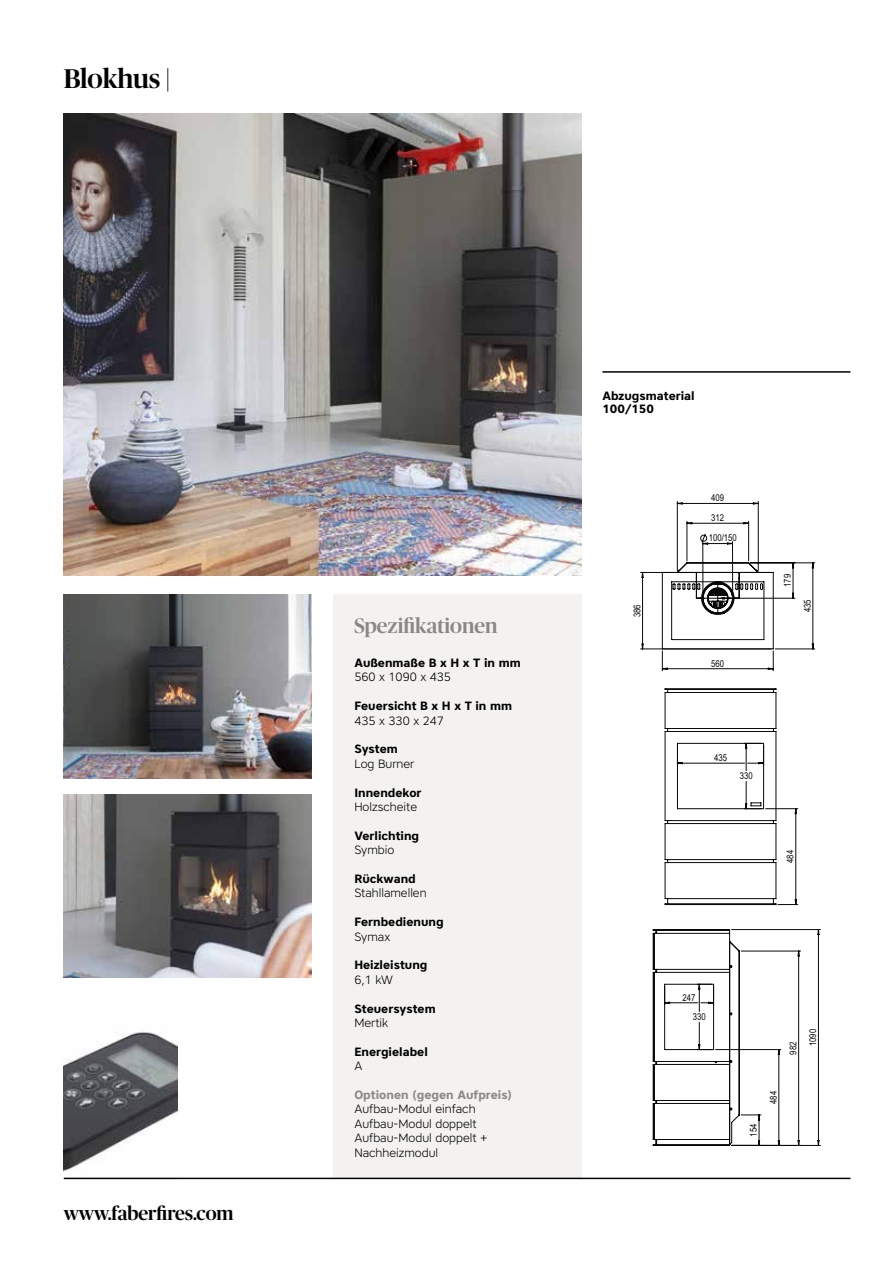
<style>
.page{position:relative;width:893px;height:1263px;background:#fff}
.page>*{position:absolute;margin:0;border:0;box-sizing:border-box;transform-origin:0 0}
.t1{font:500 27px "Publico Banner";letter-spacing:-.005em;color:#000}
.t2{font:500 21px "Publico Banner";color:#8b8883}
.t3{font:500 19.35px "Publico Banner";color:#000}
.t4{font:300 12px/14.4px "Core Sans A35";color:#000}
.t5{font:700 12px/13.5px "Core Sans A65";color:#000}
.t6{font:700 12px "Core Sans A65";color:#8b8883}
.t7{font:9.45px/19.5px "Arial Narrow";color:#090909}
</style>
<div class="page">
<img style="left:64px;top:1032px;width:113px;height:146px">
<hr style="left:602px;top:371px;width:248px;height:2px;background:#000">
<div style="left:333px;top:594px;width:248px;height:585px;background:#f3f2f1"></div>
<img style="left:64px;top:114px;width:517px;height:461px">
<img style="left:64px;top:794px;width:248px;height:184px">
<img style="left:64px;top:594px;width:248px;height:184px">
<svg style="left:640px;top:501px;width:175px;height:170px"></svg>
<hr style="left:665px;top:688px;width:111px;height:1px;background:#090909">
<hr style="left:665px;top:689px;width:111px;height:1px;background:#090909">
<hr style="left:665px;top:820px;width:111px;height:1px;background:#090909">
<hr style="left:665px;top:731px;width:1px;height:89px;background:#090909">
<hr style="left:776px;top:731px;width:1px;height:89px;background:#090909">
<hr style="left:665px;top:731px;width:111px;height:1px;background:#090909">
<hr style="left:665px;top:898px;width:111px;height:1px;background:#090909">
<hr style="left:665px;top:862px;width:1px;height:36px;background:#090909">
<hr style="left:665px;top:862px;width:111px;height:1px;background:#090909">
<hr style="left:665px;top:823px;width:1px;height:36px;background:#090909">
<hr style="left:665px;top:823px;width:111px;height:1px;background:#090909">
<hr style="left:665px;top:859px;width:111px;height:1px;background:#090909">
<hr style="left:665px;top:692px;width:111px;height:1px;background:#090909">
<hr style="left:776px;top:692px;width:1px;height:36px;background:#090909">
<hr style="left:665px;top:728px;width:111px;height:1px;background:#090909">
<hr style="left:665px;top:692px;width:1px;height:36px;background:#090909">
<hr style="left:665px;top:903px;width:111px;height:1px;background:#090909">
<hr style="left:665px;top:904px;width:111px;height:1px;background:#090909">
<svg style="left:677px;top:743px;width:121px;height:162px"></svg>
<svg style="left:653px;top:929px;width:168px;height:217px"></svg>
<hr style="left:64px;top:1178px;width:786px;height:1px;background:#000">
<h1 class="t1" style="left:64px;top:60px;width:108px">Blokhus |</h1>
<h3 class="t3" style="left:64px;top:1200px;width:171px">www.faberfires.com</h3>
<h2 class="t2" style="left:354px;top:611px;width:145px">Spezifikationen</h2>
<p class="t5" style="left:354px;top:656px;width:168px">Außenmaße B x H x T in mm</p>
<p class="t4" style="left:354px;top:670px;width:98px">560 x 1090 x 435</p>
<p class="t5" style="left:354px;top:699px;width:159px">Feuersicht B x H x T in mm</p>
<p class="t4" style="left:354px;top:713px;width:91px">435 x 330 x 247</p>
<p class="t5" style="left:354px;top:742px;width:45px">System</p>
<p class="t4" style="left:354px;top:756px;width:62px">Log Burner</p>
<p class="t5" style="left:354px;top:785px;width:69px">Innendekor</p>
<p class="t4" style="left:354px;top:799px;width:64px">Holzscheite</p>
<p class="t5" style="left:354px;top:829px;width:66px">Verlichting</p>
<p class="t4" style="left:354px;top:842px;width:41px">Symbio</p>
<p class="t5" style="left:354px;top:872px;width:63px">Rückwand</p>
<p class="t4" style="left:354px;top:886px;width:74px">Stahllamellen</p>
<p class="t5" style="left:354px;top:915px;width:91px">Fernbedienung</p>
<p class="t4" style="left:354px;top:929px;width:37px">Symax</p>
<p class="t5" style="left:354px;top:958px;width:75px">Heizleistung</p>
<p class="t4" style="left:354px;top:972px;width:40px">6,1 kW</p>
<p class="t5" style="left:354px;top:1001px;width:83px">Steuersystem</p>
<p class="t4" style="left:354px;top:1015px;width:35px">Mertik</p>
<p class="t5" style="left:354px;top:1045px;width:75px">Energielabel</p>
<p class="t4" style="left:354px;top:1058px;width:9px">A</p>
<p class="t6" style="left:354px;top:1087px;width:159px">Optionen (gegen Aufpreis)</p>
<p class="t4" style="left:354px;top:1102px;width:135px">Aufbau-Modul einfach<br>Aufbau-Modul doppelt<br>Aufbau-Modul doppelt +<br>Nachheizmodul</p>
<p class="t5" style="left:602px;top:388px;width:94px">Abzugsmaterial<br>100/150</p>
<p class="t7" style="left:711px;top:488px;width:15px">409</p>
<p class="t7" style="left:711px;top:508px;width:15px">312</p>
<p class="t7" style="left:709px;top:528px;width:30px">100/150</p>
<p class="t7" style="left:777px;top:587px;width:15px;rotate:-90deg">179</p>
<p class="t7" style="left:627px;top:617px;width:15px;rotate:-90deg">386</p>
<p class="t7" style="left:797px;top:612px;width:15px;rotate:-90deg">435</p>
<p class="t7" style="left:711px;top:653px;width:15px">560</p>
<p class="t7" style="left:714px;top:747px;width:15px">435</p>
<p class="t7" style="left:740px;top:766px;width:15px">330</p>
<p class="t7" style="left:780px;top:863px;width:15px;rotate:-90deg">484</p>
<p class="t7" style="left:693px;top:987px;width:15px;text-indent:-10px">247<br>330</p>
<p class="t7" style="left:783px;top:1055px;width:15px;rotate:-90deg">982</p>
<p class="t7" style="left:803px;top:1046px;width:19px;rotate:-90deg">1090</p>
<p class="t7" style="left:743px;top:1137px;width:15px;rotate:-90deg">154</p>
<p class="t7" style="left:763px;top:1104px;width:15px;rotate:-90deg">484</p>
</div>
